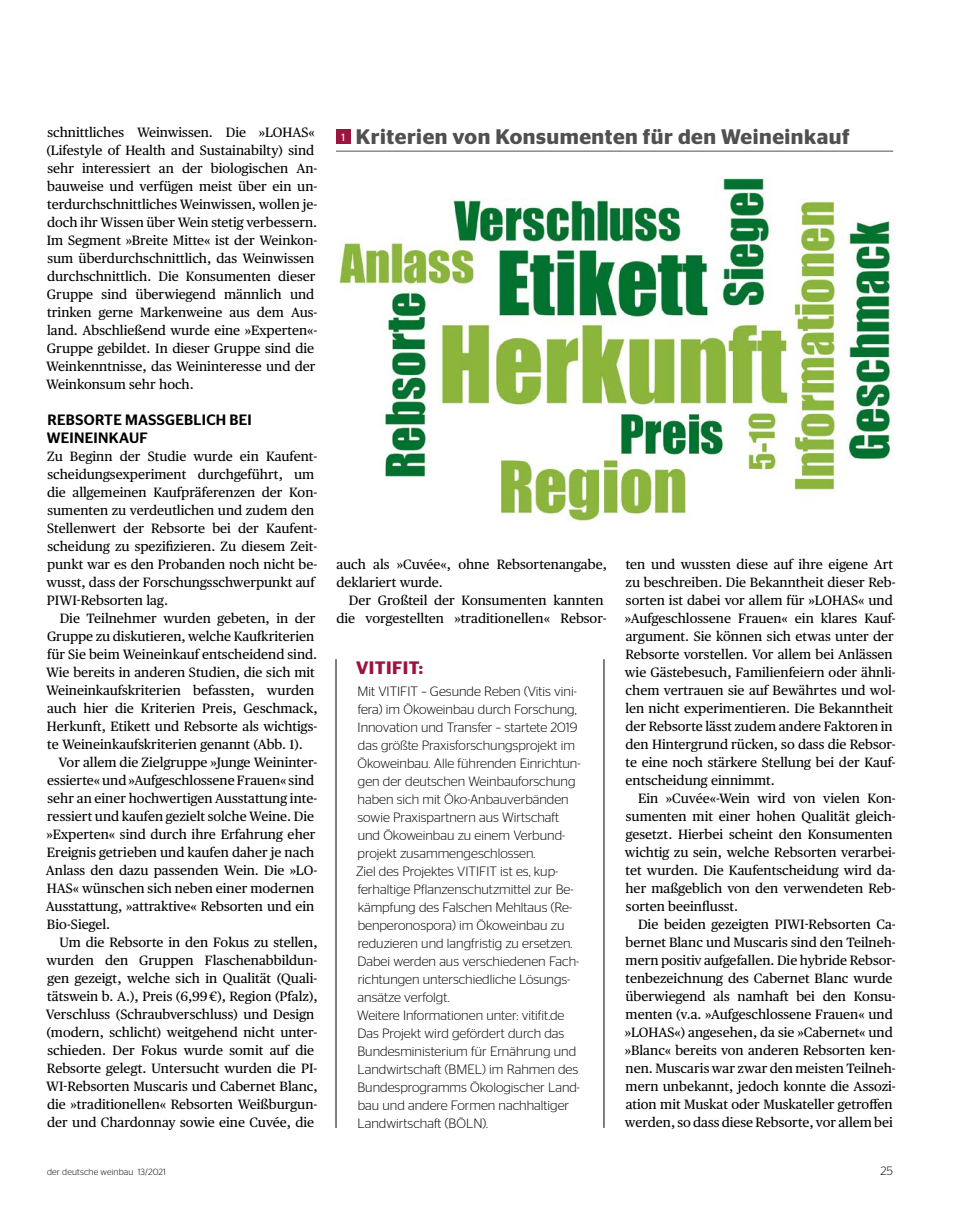
<style>
.page{position:relative;width:957px;height:1212px;background:#fff}
.page>*{position:absolute;margin:0;border:0;box-sizing:border-box;transform-origin:0 0}
.t1{font:600 21px "Stag Sans";letter-spacing:.025em;color:#515050}
.t2{font:600 18px "Stag Sans";letter-spacing:.025em;color:#9e133e}
.t3{font:500 15px/18px "Stag Sans";letter-spacing:.02em;color:#000}
.t4{font:13.5px/18px "Publico Text";color:#000}
.t5{font:300 13.5px/18px "Stag Sans";color:#000}
.t6{font:300 12px "Stag Sans";color:#000}
.t7{font:300 9px "Stag Sans";letter-spacing:.015em;color:#000}
</style>
<div class="page">
<img style="left:338px;top:177px;width:555px;height:345px">
<hr style="left:336px;top:151px;width:557px;height:1px;background:#515050">
<div style="left:336px;top:129px;width:15px;height:15px;background:#9e133e"></div>
<hr style="left:336px;top:659px;width:1px;height:469px;background:#000">
<hr style="left:603px;top:659px;width:1px;height:469px;background:#000">
<p class="t4" style="left:46px;top:122px;width:273px">schnittliches Weinwissen. Die »LOHAS« (Lifestyle of Health and Sustainabilty) sind sehr interessiert an der biologischen An&shy;bauweise und verfügen meist über ein un&shy;terdurchschnittliches Weinwissen, wollen je&shy;doch ihr Wissen über Wein stetig verbessern.<br>Im Segment »Breite Mitte« ist der Weinkon&shy;sum überdurchschnittlich, das Weinwissen durchschnittlich. Die Konsumenten dieser Gruppe sind überwiegend männlich und trinken gerne Markenweine aus dem Aus&shy;land. Abschließend wurde eine »Experten«- Gruppe gebildet. In dieser Gruppe sind die Weinkenntnisse, das Weininteresse und der Weinkonsum sehr hoch.</p>
<p class="t3" style="left:47px;top:410px;width:206px">REBSORTE MASSGEBLICH BEI<br>WEINEINKAUF</p>
<p class="t4" style="left:47px;top:446px;width:272px">Zu Beginn der Studie wurde ein Kaufent&shy;scheidungsexperiment durchgeführt, um die allgemeinen Kaufpräferenzen der Kon&shy;sumenten zu verdeutlichen und zudem den Stellenwert der Rebsorte bei der Kaufent&shy;scheidung zu spezifizieren. Zu diesem Zeit&shy;punkt war es den Probanden noch nicht be&shy;wusst, dass der Forschungsschwerpunkt auf PIWI-Rebsorten lag.</p>
<p class="t4" style="left:46px;top:608px;width:273px;text-indent:14px">Die Teilnehmer wurden gebeten, in der Gruppe zu diskutieren, welche Kaufkriterien für Sie beim Weineinkauf entscheidend sind.<br>Wie bereits in anderen Studien, die sich mit Weineinkaufskriterien befassten, wurden auch hier die Kriterien Preis, Geschmack, Herkunft, Etikett und Rebsorte als wichtigs&shy;te Weineinkaufskriterien genannt (Abb. 1).</p>
<p class="t4" style="left:46px;top:752px;width:273px;text-indent:13px">Vor allem die Zielgruppe »Junge Weininter&shy;essierte« und »Aufgeschlossene Frauen« sind sehr an einer hochwertigen Ausstattung inte&shy;ressiert und kaufen gezielt solche Weine. Die »Experten« sind durch ihre Erfahrung eher Ereignis getrieben und kaufen daher je nach Anlass den dazu passenden Wein. Die »LO-HAS« wünschen sich neben einer modernen Ausstattung, »attraktive« Rebsorten und ein Bio-Siegel.</p>
<p class="t4" style="left:46px;top:932px;width:273px;text-indent:14px">Um die Rebsorte in den Fokus zu stellen, wurden den Gruppen Flaschenabbildun&shy;gen gezeigt, welche sich in Qualität (Quali&shy;tätswein b. A.), Preis (6,99 €), Region (Pfalz), Verschluss (Schraubverschluss) und Design (modern, schlicht) weitgehend nicht unter&shy;schieden. Der Fokus wurde somit auf die Rebsorte gelegt. Untersucht wurden die PI-WI-Rebsorten Muscaris und Cabernet Blanc, die »traditionellen« Rebsorten Weißburgun&shy;der und Chardonnay sowie eine Cuvée, die</p>
<h1 class="t1" style="left:341px;top:125px;width:509px"><sup>1</sup> Kriterien von Konsumenten für den Weineinkauf</h1>
<p class="t4" style="left:336px;top:554px;width:272px">auch als »Cuvée«, ohne Rebsortenangabe, deklariert wurde.</p>
<p class="t4" style="left:336px;top:590px;width:272px;text-align:right">Der Großteil der Konsumenten kannten die vorgestellten »traditionellen« Rebsor-</p>
<h2 class="t2" style="left:356px;top:657px;width:68px">VITIFIT:</h2>
<p class="t5" style="left:356px;top:682px;width:226px">Mit VITIFIT – Gesunde Reben (Vitis vini&shy;fera) im Ökoweinbau durch Forschung, Innovation und Transfer – startete 2019 das größte Praxisforschungsprojekt im Ökoweinbau. Alle führenden Einrichtun&shy;gen der deutschen Weinbauforschung haben sich mit Öko-Anbauverbänden sowie Praxispartnern aus Wirtschaft und Ökoweinbau zu einem Verbund&shy;projekt zusammengeschlossen.<br>Ziel des Projektes VITIFIT ist es, kup&shy;ferhaltige Pflanzenschutzmittel zur Be&shy;kämpfung des Falschen Mehltaus (Re&shy;benperonospora) im Ökoweinbau zu reduzieren und langfristig zu ersetzen.<br>Dabei werden aus verschiedenen Fach&shy;richtungen unterschiedliche Lösungs&shy;ansätze verfolgt.<br>Weitere Informationen unter: vitifit.de Das Projekt wird gefördert durch das Bundesministerium für Ernährung und Landwirtschaft (BMEL) im Rahmen des Bundesprogramms Ökologischer Land&shy;bau und andere Formen nachhaltiger Landwirtschaft (BÖLN).</p>
<p class="t4" style="left:625px;top:554px;width:272px">ten und wussten diese auf ihre eigene Art zu beschreiben. Die Bekanntheit dieser Reb&shy;sorten ist dabei vor allem für »LOHAS« und »Aufgeschlossene Frauen« ein klares Kauf&shy;argument. Sie können sich etwas unter der Rebsorte vorstellen. Vor allem bei Anlässen wie Gästebesuch, Familienfeiern oder ähnli&shy;chem vertrauen sie auf Bewährtes und wol&shy;len nicht experimentieren. Die Bekanntheit der Rebsorte lässt zudem andere Faktoren in den Hintergrund rücken, so dass die Rebsor&shy;te eine noch stärkere Stellung bei der Kauf&shy;entscheidung einnimmt.</p>
<p class="t4" style="left:625px;top:788px;width:272px;text-indent:13px">Ein »Cuvée«-Wein wird von vielen Kon&shy;sumenten mit einer hohen Qualität gleich&shy;gesetzt. Hierbei scheint den Konsumenten wichtig zu sein, welche Rebsorten verarbei&shy;tet wurden. Die Kaufentscheidung wird da&shy;her maßgeblich von den verwendeten Reb&shy;sorten beeinflusst.</p>
<p class="t4" style="left:625px;top:914px;width:272px;text-indent:13px">Die beiden gezeigten PIWI-Rebsorten Ca&shy;bernet Blanc und Muscaris sind den Teilneh&shy;mern positiv aufgefallen. Die hybride Rebsor&shy;tenbezeichnung des Cabernet Blanc wurde überwiegend als namhaft bei den Konsu&shy;menten (v.a. »Aufgeschlossene Frauen« und »LOHAS«) angesehen, da sie »Cabernet« und »Blanc« bereits von anderen Rebsorten ken&shy;nen. Muscaris war zwar den meisten Teilneh&shy;mern unbekannt, jedoch konnte die Assozi&shy;ation mit Muskat oder Muskateller getroffen werden, so dass diese Rebsorte, vor allem bei</p>
<p class="t7" style="left:47px;top:1167px;width:120px">der deutsche weinbau 13/2021</p>
<p class="t6" style="left:880px;top:1164px;width:14px">25</p>
</div>
